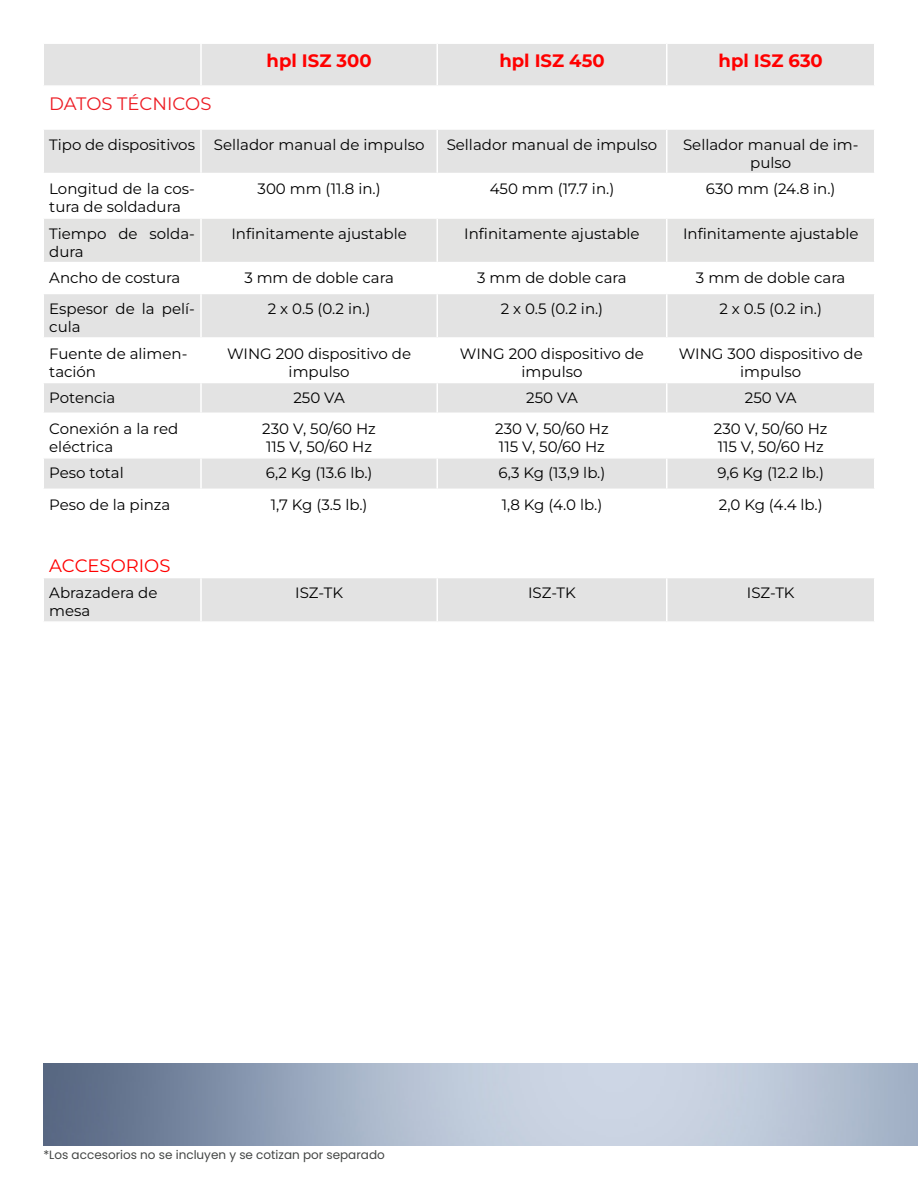
<style>
.page{position:relative;width:918px;height:1188px;background:#fff}
.page>*{position:absolute;margin:0;border:0;box-sizing:border-box;transform-origin:0 0}
.t1{font:700 18px "Montserrat";color:#f00}
.t2{font:18px "Montserrat";color:#ed1c24}
.t3{font:18px "Montserrat";color:#f00}
.t4{font:15px/18px "Montserrat";color:#000}
.t5{font:12px "Poppins";color:#434544}
</style>
<div class="page">
<img style="left:44px;top:1064px;width:874px;height:82px">
<div style="left:44px;top:44px;width:830px;height:41px;background:#e3e3e3"></div>
<svg style="left:44px;top:130px;width:830px;height:491px;fill:#e3e3e3"></svg>
<svg style="left:44px;top:174px;width:830px;height:119px"></svg>
<hr style="left:200px;top:44px;width:2px;height:41px;background:#fff">
<hr style="left:436px;top:44px;width:2px;height:41px;background:#fff">
<hr style="left:666px;top:44px;width:2px;height:41px;background:#fff">
<hr style="left:200px;top:130px;width:2px;height:43px;background:#fff">
<hr style="left:436px;top:130px;width:2px;height:43px;background:#fff">
<hr style="left:666px;top:130px;width:2px;height:43px;background:#fff">
<hr style="left:200px;top:174px;width:2px;height:43px;background:#fff">
<hr style="left:436px;top:174px;width:2px;height:43px;background:#fff">
<hr style="left:666px;top:174px;width:2px;height:43px;background:#fff">
<hr style="left:200px;top:263px;width:2px;height:30px;background:#fff">
<hr style="left:436px;top:263px;width:2px;height:30px;background:#fff">
<hr style="left:666px;top:263px;width:2px;height:30px;background:#fff">
<hr style="left:200px;top:294px;width:2px;height:43px;background:#fff">
<hr style="left:436px;top:294px;width:2px;height:43px;background:#fff">
<hr style="left:666px;top:294px;width:2px;height:43px;background:#fff">
<hr style="left:200px;top:383px;width:2px;height:30px;background:#fff">
<hr style="left:436px;top:383px;width:2px;height:30px;background:#fff">
<hr style="left:666px;top:383px;width:2px;height:30px;background:#fff">
<hr style="left:200px;top:459px;width:2px;height:30px;background:#fff">
<hr style="left:436px;top:459px;width:2px;height:30px;background:#fff">
<hr style="left:666px;top:459px;width:2px;height:30px;background:#fff">
<hr style="left:200px;top:578px;width:2px;height:43px;background:#fff">
<hr style="left:436px;top:578px;width:2px;height:43px;background:#fff">
<hr style="left:666px;top:578px;width:2px;height:43px;background:#fff">
<hr style="left:43px;top:173px;width:158px;height:1px;background:#fff">
<hr style="left:201px;top:173px;width:236px;height:1px;background:#fff">
<hr style="left:437px;top:173px;width:230px;height:1px;background:#fff">
<hr style="left:667px;top:173px;width:208px;height:1px;background:#fff">
<hr style="left:43px;top:217px;width:158px;height:2px;background:#fff">
<hr style="left:201px;top:217px;width:236px;height:2px;background:#fff">
<hr style="left:200px;top:219px;width:2px;height:43px;background:#fff">
<hr style="left:437px;top:217px;width:230px;height:2px;background:#fff">
<hr style="left:436px;top:219px;width:2px;height:43px;background:#fff">
<hr style="left:667px;top:217px;width:208px;height:2px;background:#fff">
<hr style="left:666px;top:219px;width:2px;height:43px;background:#fff">
<hr style="left:43px;top:262px;width:158px;height:1px;background:#fff">
<hr style="left:201px;top:262px;width:236px;height:1px;background:#fff">
<hr style="left:437px;top:262px;width:230px;height:1px;background:#fff">
<hr style="left:667px;top:262px;width:208px;height:1px;background:#fff">
<hr style="left:43px;top:293px;width:158px;height:1px;background:#fff">
<hr style="left:201px;top:293px;width:236px;height:1px;background:#fff">
<hr style="left:437px;top:293px;width:230px;height:1px;background:#fff">
<hr style="left:667px;top:293px;width:208px;height:1px;background:#fff">
<hr style="left:43px;top:337px;width:158px;height:2px;background:#fff">
<hr style="left:201px;top:337px;width:236px;height:2px;background:#fff">
<hr style="left:200px;top:339px;width:2px;height:43px;background:#fff">
<hr style="left:437px;top:337px;width:230px;height:2px;background:#fff">
<hr style="left:436px;top:339px;width:2px;height:43px;background:#fff">
<hr style="left:667px;top:337px;width:208px;height:2px;background:#fff">
<hr style="left:666px;top:339px;width:2px;height:43px;background:#fff">
<hr style="left:43px;top:382px;width:158px;height:1px;background:#fff">
<hr style="left:201px;top:382px;width:236px;height:1px;background:#fff">
<hr style="left:437px;top:382px;width:230px;height:1px;background:#fff">
<hr style="left:667px;top:382px;width:208px;height:1px;background:#fff">
<hr style="left:43px;top:413px;width:158px;height:1px;background:#fff">
<hr style="left:201px;top:413px;width:236px;height:1px;background:#fff">
<hr style="left:200px;top:414px;width:2px;height:43px;background:#fff">
<hr style="left:437px;top:413px;width:230px;height:1px;background:#fff">
<hr style="left:436px;top:414px;width:2px;height:43px;background:#fff">
<hr style="left:667px;top:413px;width:208px;height:1px;background:#fff">
<hr style="left:666px;top:414px;width:2px;height:43px;background:#fff">
<hr style="left:43px;top:457px;width:158px;height:2px;background:#fff">
<hr style="left:201px;top:457px;width:236px;height:2px;background:#fff">
<hr style="left:437px;top:457px;width:230px;height:2px;background:#fff">
<hr style="left:667px;top:457px;width:208px;height:2px;background:#fff">
<hr style="left:43px;top:489px;width:158px;height:1px;background:#fff">
<hr style="left:201px;top:489px;width:236px;height:1px;background:#fff">
<hr style="left:200px;top:490px;width:2px;height:28px;background:#fff">
<hr style="left:437px;top:489px;width:230px;height:1px;background:#fff">
<hr style="left:436px;top:490px;width:2px;height:28px;background:#fff">
<hr style="left:667px;top:489px;width:208px;height:1px;background:#fff">
<hr style="left:666px;top:490px;width:2px;height:28px;background:#fff">
<hr style="left:200px;top:519px;width:2px;height:28px;background:#fff">
<hr style="left:436px;top:519px;width:2px;height:28px;background:#fff">
<hr style="left:666px;top:519px;width:2px;height:28px;background:#fff">
<hr style="left:43px;top:518px;width:158px;height:1px;background:#fff">
<hr style="left:201px;top:518px;width:236px;height:1px;background:#fff">
<hr style="left:437px;top:518px;width:230px;height:1px;background:#fff">
<hr style="left:667px;top:518px;width:208px;height:1px;background:#fff">
<hr style="left:43px;top:547px;width:158px;height:2px;background:#fff">
<hr style="left:201px;top:547px;width:236px;height:2px;background:#fff">
<hr style="left:200px;top:549px;width:2px;height:28px;background:#fff">
<hr style="left:437px;top:547px;width:230px;height:2px;background:#fff">
<hr style="left:436px;top:549px;width:2px;height:28px;background:#fff">
<hr style="left:667px;top:547px;width:208px;height:2px;background:#fff">
<hr style="left:666px;top:549px;width:2px;height:28px;background:#fff">
<hr style="left:43px;top:577px;width:158px;height:1px;background:#fff">
<hr style="left:201px;top:577px;width:236px;height:1px;background:#fff">
<hr style="left:437px;top:577px;width:230px;height:1px;background:#fff">
<hr style="left:667px;top:577px;width:208px;height:1px;background:#fff">
<p class="t1" style="left:267px;top:48px;width:107px">hpl ISZ 300</p>
<p class="t1" style="left:499px;top:48px;width:107px">hpl ISZ 450</p>
<p class="t1" style="left:719px;top:48px;width:106px">hpl ISZ 630</p>
<p class="t2" style="left:49px;top:91px;width:164px">DATOS TÉCNICOS</p>
<p class="t4" style="left:49px;top:135px;width:147px">Tipo de dispositivos</p>
<p class="t4" style="left:214px;top:135px;width:212px">Sellador manual de impulso</p>
<p class="t4" style="left:447px;top:135px;width:212px">Sellador manual de impulso</p>
<p class="t4" style="left:683px;top:135px;width:177px;text-align:center">Sellador manual de im&shy;pulso</p>
<p class="t4" style="left:49px;top:179px;width:147px">Longitud de la cos&shy;tura de soldadura</p>
<p class="t4" style="left:258px;top:179px;width:125px">300 mm (11.8 in.)</p>
<p class="t4" style="left:490px;top:179px;width:126px">450 mm (17.7 in.)</p>
<p class="t4" style="left:706px;top:179px;width:131px">630 mm (24.8 in.)</p>
<p class="t4" style="left:49px;top:224px;width:147px">Tiempo de solda&shy;dura</p>
<p class="t4" style="left:231px;top:224px;width:177px">Infinitamente ajustable</p>
<p class="t4" style="left:464px;top:224px;width:177px">Infinitamente ajustable</p>
<p class="t4" style="left:683px;top:224px;width:177px">Infinitamente ajustable</p>
<p class="t4" style="left:49px;top:268px;width:133px">Ancho de costura</p>
<p class="t4" style="left:244px;top:268px;width:151px">3 mm de doble cara</p>
<p class="t4" style="left:477px;top:268px;width:151px">3 mm de doble cara</p>
<p class="t4" style="left:696px;top:268px;width:151px">3 mm de doble cara</p>
<p class="t4" style="left:49px;top:299px;width:147px">Espesor de la pelí&shy;cula</p>
<p class="t4" style="left:268px;top:299px;width:104px">2 x 0.5 (0.2 in.)</p>
<p class="t4" style="left:501px;top:299px;width:104px">2 x 0.5 (0.2 in.)</p>
<p class="t4" style="left:719px;top:299px;width:104px">2 x 0.5 (0.2 in.)</p>
<p class="t4" style="left:49px;top:344px;width:140px">Fuente de alimen&shy;tación</p>
<p class="t4" style="left:227px;top:344px;width:186px;text-align:center">WING 200 dispositivo de impulso</p>
<p class="t4" style="left:460px;top:344px;width:186px;text-align:center">WING 200 dispositivo de impulso</p>
<p class="t4" style="left:679px;top:344px;width:185px;text-align:center">WING 300 dispositivo de impulso</p>
<p class="t4" style="left:49px;top:388px;width:68px">Potencia</p>
<p class="t4" style="left:293px;top:388px;width:53px">250 VA</p>
<p class="t4" style="left:526px;top:388px;width:53px">250 VA</p>
<p class="t4" style="left:745px;top:388px;width:53px">250 VA</p>
<p class="t4" style="left:49px;top:419px;width:130px">Conexión a la red eléctrica</p>
<p class="t4" style="left:262px;top:419px;width:115px">230 V, 50/60 Hz<br>115 V, 50/60 Hz</p>
<p class="t4" style="left:495px;top:419px;width:115px">230 V, 50/60 Hz<br>115 V, 50/60 Hz</p>
<p class="t4" style="left:714px;top:419px;width:115px">230 V, 50/60 Hz<br>115 V, 50/60 Hz</p>
<p class="t4" style="left:49px;top:464px;width:76px">Peso total</p>
<p class="t4" style="left:266px;top:464px;width:108px">6,2 Kg (13.6 lb.)</p>
<p class="t4" style="left:499px;top:464px;width:108px">6,3 Kg (13,9 lb.)</p>
<p class="t4" style="left:717px;top:464px;width:108px">9,6 Kg (12.2 lb.)</p>
<p class="t4" style="left:49px;top:495px;width:123px">Peso de la pinza</p>
<p class="t4" style="left:271px;top:495px;width:98px">1,7 Kg (3.5 lb.)</p>
<p class="t4" style="left:502px;top:495px;width:102px">1,8 Kg (4.0 lb.)</p>
<p class="t4" style="left:719px;top:495px;width:105px">2,0 Kg (4.4 lb.)</p>
<p class="t3" style="left:49px;top:553px;width:123px">ACCESORIOS</p>
<p class="t4" style="left:49px;top:583px;width:110px">Abrazadera de mesa</p>
<p class="t4" style="left:295px;top:583px;width:49px">ISZ-TK</p>
<p class="t4" style="left:528px;top:583px;width:49px">ISZ-TK</p>
<p class="t4" style="left:747px;top:583px;width:49px">ISZ-TK</p>
<p class="t5" style="left:44px;top:1147px;width:343px">*Los accesorios no se incluyen y se cotizan por separado</p>
</div>
